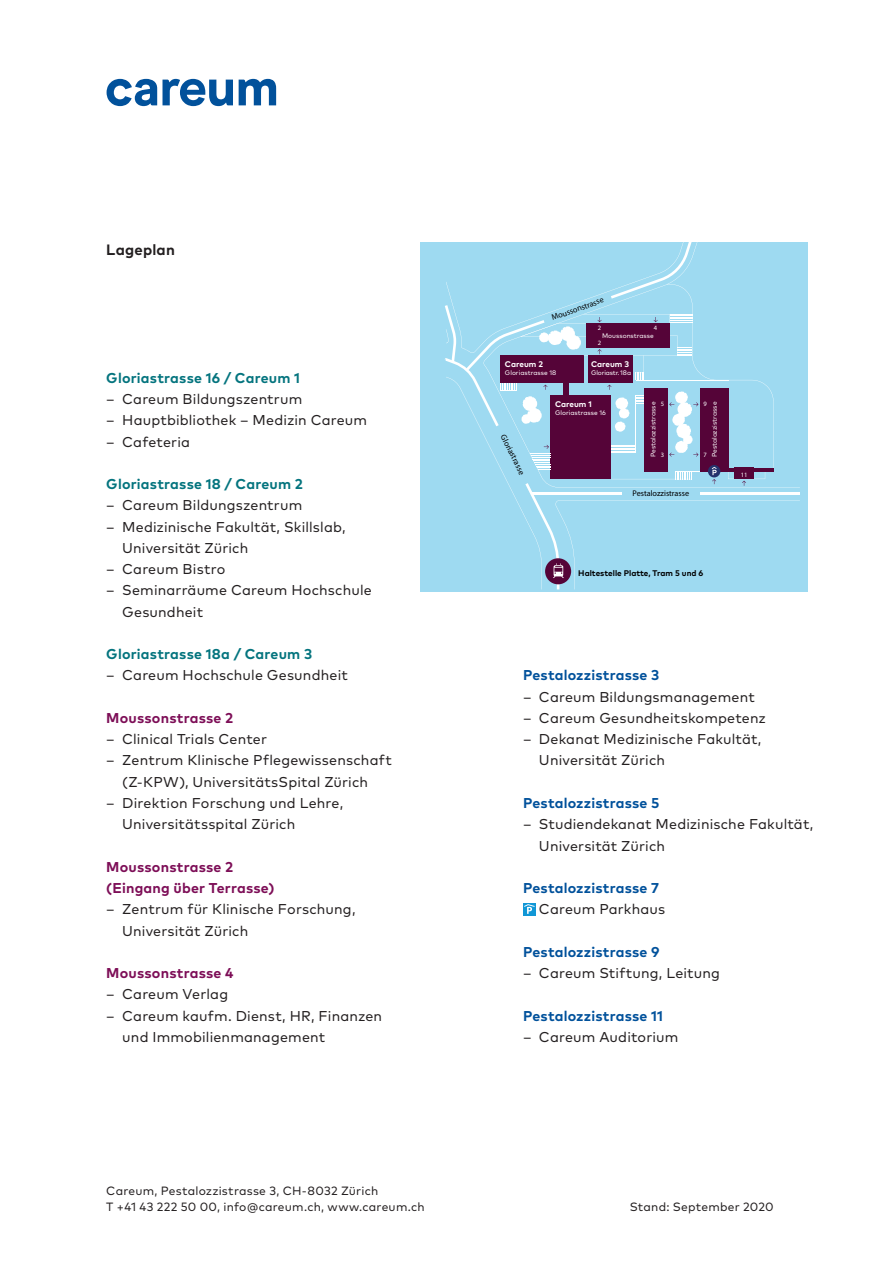
<style>
.page{position:relative;width:893px;height:1263px;background:#fff}
.page>*{position:absolute;margin:0;border:0;box-sizing:border-box;transform-origin:0 0}
.Copy_10pt{font:700 15px "Mark OT";letter-spacing:.015em;color:#231f20}
.Copy_Aufzählung{font:14.25px/21.3px "Mark OT";letter-spacing:.01em;color:#231f20}
.Copy_Aufzählung-2{font:700 14.25px "Mark OT";letter-spacing:.015em;color:#01519b}
.Copy_Aufzählung-3{font:700 14.25px "Mark OT";letter-spacing:.015em;color:#04747e}
.Copy_Aufzählung-4{font:700 14.25px/21.3px "Mark OT";letter-spacing:.015em;color:#7d0e57}
.Absender{font:12px "Mark OT";letter-spacing:.015em;color:#231f20}
.t1{font:8.25px "Mark OT";color:#000001}
.t2{font:700 8.25px "Mark OT";color:#000001}
.t3{font:700 8.25px "Mark OT";color:#fff}
.t4{font:6.6px "Mark OT";color:#fff}
.t5{font:6.6px "Mark OT";letter-spacing:-.02em;color:#fff}
.t6{font:6.6px "Mark OT";color:#fff}
</style>
<div class="page">
<div style="left:523px;top:903px;width:12px;height:12px;background:#1197d6"></div>
<svg style="left:524px;top:904px;width:10px;height:10px"></svg>
<div style="left:420px;top:242px;width:388px;height:350px;background:#9edaf1"></div>
<svg style="left:445px;top:242px;width:355px;height:347px"></svg>
<svg style="left:239px;top:79px;width:37px;height:26px"></svg>
<svg style="left:107px;top:79px;width:126px;height:27px"></svg>
<p class="Copy_10pt" style="left:106px;top:240px;width:70px">Lageplan</p>
<p class="Copy_Aufzählung-3" style="left:106px;top:368px;width:195px">Gloriastrasse 16 / Careum 1</p>
<p class="Copy_Aufzählung" style="left:106px;top:388px;width:198px">– Careum Bildungszentrum</p>
<p class="Copy_Aufzählung" style="left:106px;top:409px;width:262px">– Hauptbibliothek – Medizin Careum</p>
<p class="Copy_Aufzählung" style="left:106px;top:431px;width:85px">– Cafeteria</p>
<p class="Copy_Aufzählung-3" style="left:106px;top:475px;width:198px">Gloriastrasse 18 / Careum 2</p>
<p class="Copy_Aufzählung" style="left:106px;top:494px;width:198px">– Careum Bildungszentrum</p>
<p class="Copy_Aufzählung" style="left:106px;top:516px;width:241px">– Medizinische Fakultät, Skillslab,</p>
<p class="Copy_Aufzählung" style="left:122px;top:537px;width:128px">Universität Zürich</p>
<p class="Copy_Aufzählung" style="left:106px;top:558px;width:121px">– Careum Bistro</p>
<p class="Copy_Aufzählung" style="left:122px;top:579px;width:251px;text-indent:-16px">– Seminarräume Careum Hochschule<br>Gesundheit</p>
<p class="Copy_Aufzählung-3" style="left:106px;top:645px;width:207px">Gloriastrasse 18a / Careum 3</p>
<p class="Copy_Aufzählung" style="left:106px;top:664px;width:243px">– Careum Hochschule Gesundheit</p>
<p class="Copy_Aufzählung-4" style="left:106px;top:707px;width:128px">Moussonstrasse 2</p>
<p class="Copy_Aufzählung" style="left:106px;top:728px;width:162px">– Clinical Trials Center</p>
<p class="Copy_Aufzählung" style="left:106px;top:749px;width:287px;text-align:center">– Zentrum Klinische Pflegewissenschaft (Z-KPW), UniversitätsSpital Zürich</p>
<p class="Copy_Aufzählung" style="left:106px;top:792px;width:238px">– Direktion Forschung und Lehre,</p>
<p class="Copy_Aufzählung" style="left:122px;top:813px;width:174px">Universitätsspital Zürich</p>
<p class="Copy_Aufzählung-4" style="left:106px;top:856px;width:170px">Moussonstrasse 2 (Eingang über Terrasse)</p>
<p class="Copy_Aufzählung" style="left:122px;top:898px;width:235px;text-indent:-16px">– Zentrum für Klinische Forschung,<br>Universität Zürich</p>
<p class="Copy_Aufzählung-4" style="left:106px;top:962px;width:129px">Moussonstrasse 4</p>
<p class="Copy_Aufzählung" style="left:106px;top:983px;width:123px">– Careum Verlag</p>
<p class="Copy_Aufzählung" style="left:122px;top:1005px;width:261px;text-indent:-16px">– Careum kaufm. Dienst, HR, Finanzen und Immobilienmanagement</p>
<p class="t1" style="left:550px;top:313px;width:56px;rotate:-20deg">Moussonstrasse</p>
<p class="t3" style="left:505px;top:359px;width:40px">Careum 2</p>
<p class="t4" style="left:505px;top:369px;width:53px">Gloriastrasse 18</p>
<p class="t6" style="left:598px;top:324px;width:5px">2</p>
<p class="t6" style="left:654px;top:324px;width:5px">4</p>
<p class="t3" style="left:591px;top:359px;width:40px">Careum 3</p>
<p class="t5" style="left:591px;top:369px;width:42px">Gloriastr.18a</p>
<p class="t4" style="left:602px;top:331px;width:53px">Moussonstrasse</p>
<p class="t6" style="left:598px;top:339px;width:5px">2</p>
<p class="t1" style="left:507px;top:433px;width:45px;rotate:63deg">Gloriastrasse</p>
<p class="t3" style="left:555px;top:399px;width:38px">Careum 1</p>
<p class="t4" style="left:555px;top:409px;width:53px">Gloriastrasse 16</p>
<p class="t4" style="left:649px;top:457px;width:57px;rotate:-90deg">Pestalozzistrasse</p>
<p class="t4" style="left:710px;top:457px;width:57px;rotate:-90deg">Pestalozzistrasse</p>
<p class="t6" style="left:703px;top:400px;width:5px">9</p>
<p class="t6" style="left:661px;top:400px;width:5px">5</p>
<p class="t6" style="left:661px;top:450px;width:5px">3</p>
<p class="t6" style="left:703px;top:450px;width:5px">7</p>
<p class="t1" style="left:632px;top:488px;width:58px">Pestalozzistrasse</p>
<p class="t6" style="left:741px;top:470px;width:8px">11</p>
<p class="t2" style="left:578px;top:567px;width:127px">Haltestelle Platte, Tram 5 und 6</p>
<p class="Copy_Aufzählung-2" style="left:523px;top:666px;width:138px">Pestalozzistrasse 3</p>
<p class="Copy_Aufzählung" style="left:523px;top:686px;width:233px">– Careum Bildungsmanagement</p>
<p class="Copy_Aufzählung" style="left:523px;top:707px;width:245px">– Careum Gesundheitskompetenz</p>
<p class="Copy_Aufzählung" style="left:539px;top:728px;width:224px;text-indent:-16px">– Dekanat Medizinische Fakultät,<br>Universität Zürich</p>
<p class="Copy_Aufzählung-2" style="left:523px;top:794px;width:138px">Pestalozzistrasse 5</p>
<p class="Copy_Aufzählung" style="left:539px;top:813px;width:276px;text-indent:-16px">– Studiendekanat Medizinische Fakultät,<br>Universität Zürich</p>
<p class="Copy_Aufzählung-2" style="left:523px;top:879px;width:138px">Pestalozzistrasse 7</p>
<p class="Copy_Aufzählung" style="left:539px;top:898px;width:128px">Careum Parkhaus</p>
<p class="Copy_Aufzählung-2" style="left:523px;top:942px;width:138px">Pestalozzistrasse 9</p>
<p class="Copy_Aufzählung" style="left:523px;top:962px;width:198px">– Careum Stiftung, Leitung</p>
<p class="Copy_Aufzählung-2" style="left:523px;top:1006px;width:142px">Pestalozzistrasse 11</p>
<p class="Copy_Aufzählung" style="left:523px;top:1026px;width:157px">– Careum Auditorium</p>
<p class="Absender" style="left:106px;top:1183px;width:273px">Careum, Pestalozzistrasse 3, CH-8032 Zürich</p>
<p class="Absender" style="left:106px;top:1200px;width:320px">T +41 43 222 50 00, info@careum.ch, www.careum.ch</p>
<p class="Absender" style="left:630px;top:1200px;width:145px">Stand: September 2020</p>
</div>
